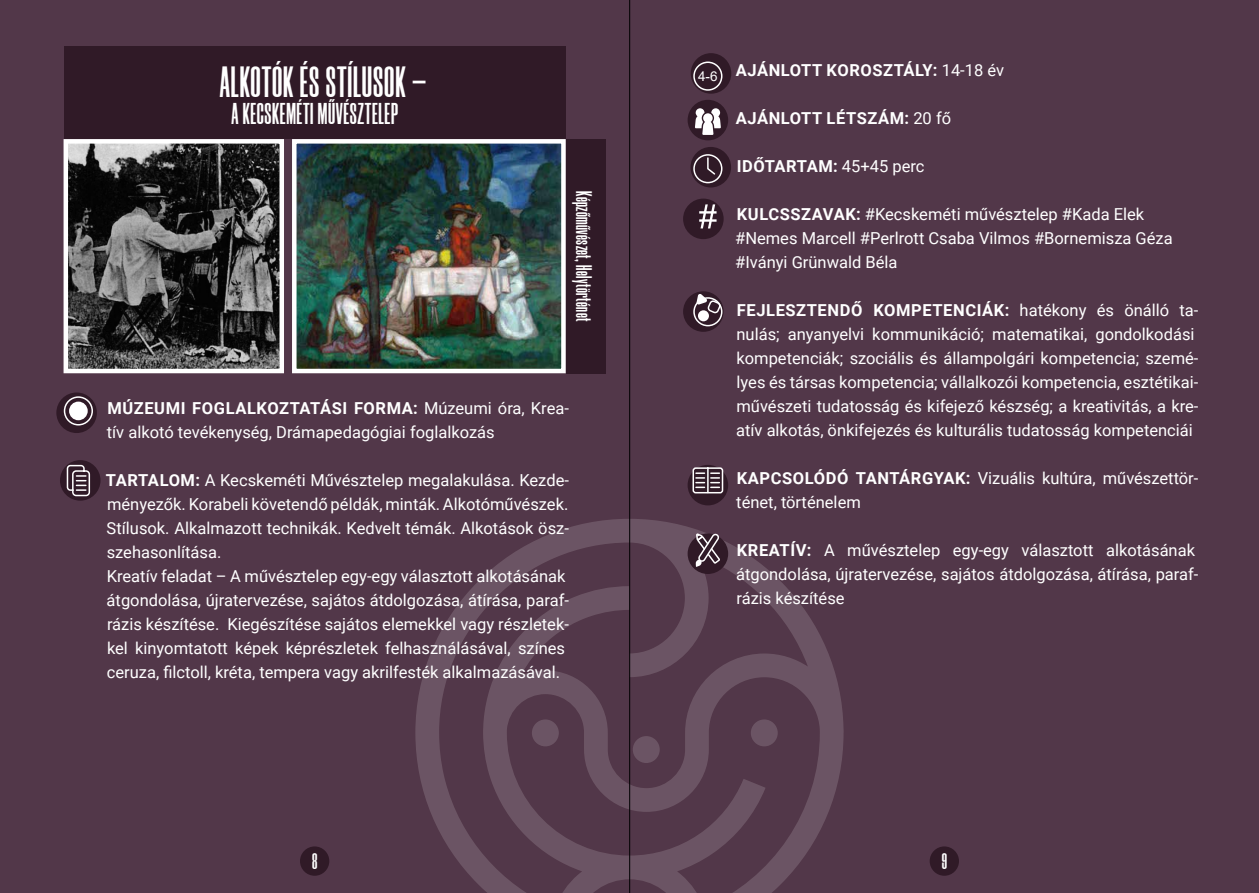
<style>
.page{position:relative;width:1259px;height:893px;background:#523749}
.page>*{position:absolute;margin:0;border:0;box-sizing:border-box;transform-origin:0 0}
.t1{font:700 43.5px "Morganite";letter-spacing:.02em;color:#fff}
.t2{font:700 30px "Morganite";letter-spacing:.02em;color:#fff}
.t3{font:700 22.5px "Morganite";letter-spacing:.02em;color:#fff}
.t4{font:16.5px/24px "Roboto";color:#fff}
.t5{font:700 16.5px "Roboto";letter-spacing:.035em;color:#fff}
.t6{font:13.5px "Arial";color:#fff}
.s1{font-weight:700}
.s2{font-weight:400}
</style>
<div class="page">
<svg style="left:415px;top:519px;width:428px;height:374px"></svg>
<div style="left:64px;top:47px;width:501px;height:92px;background:#301a27"></div>
<div style="left:566px;top:139px;width:39px;height:234px;background:#301a27"></div>
<img style="left:69px;top:144px;width:210px;height:224px">
<div style="left:64px;top:139px;width:220px;height:234px;border:4px solid #fff"></div>
<img style="left:297px;top:144px;width:264px;height:224px">
<div style="left:292px;top:139px;width:274px;height:234px;border:4px solid #fff"></div>
<div style="left:687px;top:465px;width:41px;height:40px;background:#301a27;border-radius:50%"></div>
<svg style="left:56px;top:392px;width:41px;height:41px"></svg>
<div style="left:60px;top:460px;width:40px;height:41px;background:#301a27;border-radius:50%"></div>
<div style="left:64px;top:396px;width:29px;height:29px;border:2px solid #fff;border-radius:50%"></div>
<div style="left:69px;top:402px;width:19px;height:18px;background:#fff;border-radius:50%"></div>
<svg style="left:66px;top:464px;width:25px;height:33px"></svg>
<div style="left:687px;top:533px;width:41px;height:41px;background:#301a27;border-radius:50%"></div>
<div style="left:683px;top:291px;width:40px;height:41px;background:#301a27;border-radius:50%"></div>
<div style="left:683px;top:199px;width:40px;height:40px;background:#301a27;border-radius:50%"></div>
<div style="left:690px;top:147px;width:41px;height:40px;background:#301a27;border-radius:50%"></div>
<div style="left:687px;top:100px;width:41px;height:40px;background:#301a27;border-radius:50%"></div>
<div style="left:691px;top:53px;width:40px;height:41px;background:#301a27;border-radius:50%"></div>
<svg style="left:692px;top:153px;width:31px;height:31px"></svg>
<div style="left:693px;top:62px;width:29px;height:29px;border:2px solid #fff;border-radius:50%"></div>
<svg style="left:695px;top:108px;width:26px;height:27px"></svg>
<svg style="left:699px;top:204px;width:17px;height:24px"></svg>
<div style="left:693px;top:297px;width:29px;height:29px;border:2px solid #fff;border-radius:50%"></div>
<div style="left:698px;top:310px;width:11px;height:11px;background:#fff;border-radius:50%"></div>
<svg style="left:696px;top:293px;width:25px;height:21px"></svg>
<svg style="left:695px;top:532px;width:26px;height:35px"></svg>
<svg style="left:692px;top:467px;width:32px;height:27px"></svg>
<div style="left:300px;top:846px;width:29px;height:30px;background:#301a27;border-radius:50%"></div>
<div style="left:929px;top:846px;width:30px;height:30px;background:#301a27;border-radius:50%"></div>
<hr style="left:629px;top:0;width:1px;height:893px;background:#000">
<h1 class="t1" style="left:220px;top:59px;width:208px">ALKOTÓK ÉS STÍLUSOK –</h1>
<h2 class="t2" style="left:231px;top:98px;width:168px">A KECSKEMÉTI MŰVÉSZTELEP</h2>
<h3 class="t3" style="left:595px;top:191px;width:132px;rotate:90deg">Képzőművészet, Helytörténet</h3>
<p class="t4" style="left:107px;top:396px;width:464px"><span class="s1">MÚZEUMI FOGLALKOZTATÁSI FORMA:</span> Múzeumi óra, Krea&shy;tív alkotó tevékenység, Drámapedagógiai foglalkozás</p>
<p class="t4" style="left:106px;top:468px;width:464px"><span class="s1">TARTALOM:</span> A Kecskeméti Művésztelep megalakulása. Kezde&shy;ményezők. Korabeli követendő példák, minták. Alkotóművészek.<br>Stílusok. Alkalmazott technikák. Kedvelt témák. Alkotások ös - szehasonlítása.<br>Kreatív feladat – A művésztelep egy-egy választott alkotásának átgondolása, újratervezése, sajátos átdolgozása, átírása, paraf&shy;rázis készítése. Kiegészítése sajátos elemekkel vagy részletek&shy;kel kinyomtatott képek képrészletek felhasználásával, színes ceruza, filctoll, kréta, tempera vagy akrilfesték alkalmazásával.</p>
<p class="t6" style="left:698px;top:67px;width:21px">4-6</p>
<p class="t5" style="left:735px;top:59px;width:270px">AJÁNLOTT KOROSZTÁLY: <span class="s2">14-18 év</span></p>
<p class="t5" style="left:735px;top:107px;width:217px">AJÁNLOTT LÉTSZÁM: <span class="s2">20 fő</span></p>
<p class="t5" style="left:736px;top:155px;width:189px">IDŐTARTAM: <span class="s2">45+45 perc</span></p>
<p class="t4" style="left:735px;top:202px;width:439px"><span class="s1">KULCSSZAVAK:</span> #Kecskeméti művésztelep #Kada Elek #Nemes Marcell #Perlrott Csaba Vilmos #Bornemisza Géza #Iványi Grünwald Béla</p>
<p class="t4" style="left:736px;top:298px;width:464px"><span class="s1">FEJLESZTENDŐ KOMPETENCIÁK:</span> hatékony és önálló ta&shy;nulás; anyanyelvi kommunikáció; matematikai, gondolkodási kompetenciák; szociális és állampolgári kompetencia; szemé&shy;lyes és társas kompetencia; vállalkozói kompetencia, esztétikai&shy;művészeti tudatosság és kifejező készség; a kreativitás, a kre&shy;atív alkotás, önkifejezés és kulturális tudatosság kompetenciái</p>
<p class="t4" style="left:736px;top:466px;width:463px"><span class="s1">KAPCSOLÓDÓ TANTÁRGYAK:</span> Vizuális kultúra, művészettör&shy;ténet, történelem</p>
<p class="t4" style="left:736px;top:538px;width:464px"><span class="s1">KREATÍV:</span> A művésztelep egy-egy választott alkotásának átgondolása, újratervezése, sajátos átdolgozása, átírása, paraf&shy;rázis készítése</p>
<h3 class="t3" style="left:312px;top:850px;width:7px">8</h3>
<h3 class="t3" style="left:941px;top:850px;width:7px">9</h3>
</div>
